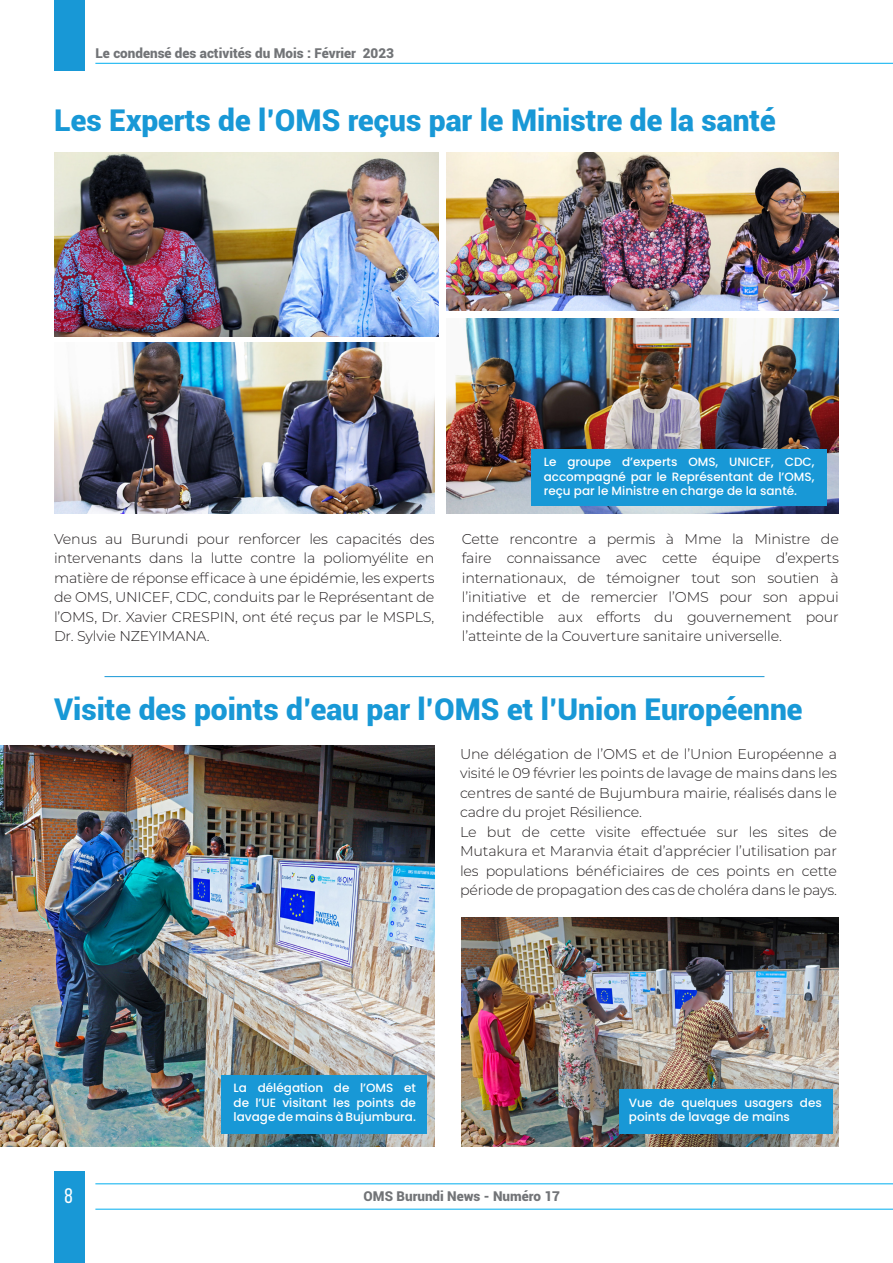
<style>
.page{position:relative;width:893px;height:1263px;background:#fff}
.page>*{position:absolute;margin:0;border:0;box-sizing:border-box;transform-origin:0 0}
.t1{font:900 30px "Roboto";color:#1898d6}
.t2{font:21px "Bebas Neue";color:#fff}
.t3{font:300 14.25px/19.5px "Montserrat";letter-spacing:-.01em;color:#231f20;text-align:justify}
.t4{font:900 13.5px "Roboto";color:#727477}
.t5{font:500 12px/14.4px "Poppins";color:#fff;text-align:justify}
</style>
<div class="page">
<div style="left:54px;top:0;width:31px;height:71px;background:#1898d6"></div>
<hr style="left:95px;top:63px;width:798px;height:1px;background:#00aeef">
<div style="left:54px;top:1171px;width:31px;height:92px;background:#1898d6"></div>
<hr style="left:95px;top:1209px;width:798px;height:1px;background:#00aeef">
<hr style="left:95px;top:1183px;width:798px;height:1px;background:#00aeef">
<img style="left:0;top:745px;width:434px;height:401px">
<img style="left:462px;top:917px;width:377px;height:229px">
<div style="left:222px;top:1075px;width:205px;height:58px;background:#1898d6"></div>
<div style="left:619px;top:1089px;width:214px;height:44px;background:#1898d6"></div>
<img style="left:54px;top:152px;width:385px;height:184px">
<img style="left:446px;top:152px;width:393px;height:158px">
<img style="left:54px;top:342px;width:380px;height:171px">
<img style="left:446px;top:318px;width:393px;height:195px">
<div style="left:531px;top:449px;width:295px;height:57px;background:#1898d6"></div>
<hr style="left:104px;top:676px;width:660px;height:1px;background:#1898d6">
<p class="t4" style="left:95px;top:43px;width:300px">Le condensé des activités du Mois : Février 2023</p>
<p class="t1" style="left:54px;top:99px;width:723px">Les Experts de l’OMS reçus par le Ministre de la santé</p>
<p class="t5" style="left:544px;top:455px;width:272px">Le groupe d’experts OMS, UNICEF, CDC, accompagné par le Représentant de l’OMS, reçu par le Ministre en charge de la santé.</p>
<p class="t3" style="left:54px;top:529px;width:382px">Venus au Burundi pour renforcer les capacités des intervenants dans la lutte contre la poliomyélite en matière de réponse efficace à une épidémie, les experts de OMS, UNICEF, CDC, conduits par le Représentant de l’OMS, Dr. Xavier CRESPIN, ont été reçus par le MSPLS, Dr. Sylvie NZEYIMANA.</p>
<p class="t3" style="left:462px;top:529px;width:378px">Cette rencontre a permis à Mme la Ministre de faire connaissance avec cette équipe d’experts internationaux, de témoigner tout son soutien à l’initiative et de remercier l’OMS pour son appui indéfectible aux efforts du gouvernement pour l’atteinte de la Couverture sanitaire universelle.</p>
<p class="t1" style="left:54px;top:688px;width:750px">Visite des points d’eau par l’OMS et l’Union Européenne</p>
<p class="t3" style="left:460px;top:744px;width:379px">Une délégation de l’OMS et de l’Union Européenne a visité le 09 février les points de lavage de mains dans les centres de santé de Bujumbura mairie, réalisés dans le cadre du projet Résilience.</p>
<p class="t3" style="left:460px;top:822px;width:378px">Le but de cette visite effectuée sur les sites de Mutakura et Maranvia était d’apprécier l’utilisation par les populations bénéficiaires de ces points en cette période de propagation des cas de choléra dans le pays.</p>
<p class="t5" style="left:234px;top:1081px;width:184px">La délégation de l’OMS et de l’UE visitant les points de lavage de mains à Bujumbura.</p>
<p class="t5" style="left:629px;top:1095px;width:194px">Vue de quelques usagers des points de lavage de mains</p>
<h2 class="t2" style="left:64px;top:1184px;width:10px">8</h2>
<p class="t4" style="left:364px;top:1187px;width:198px">OMS Burundi News - Numéro 17</p>
</div>
